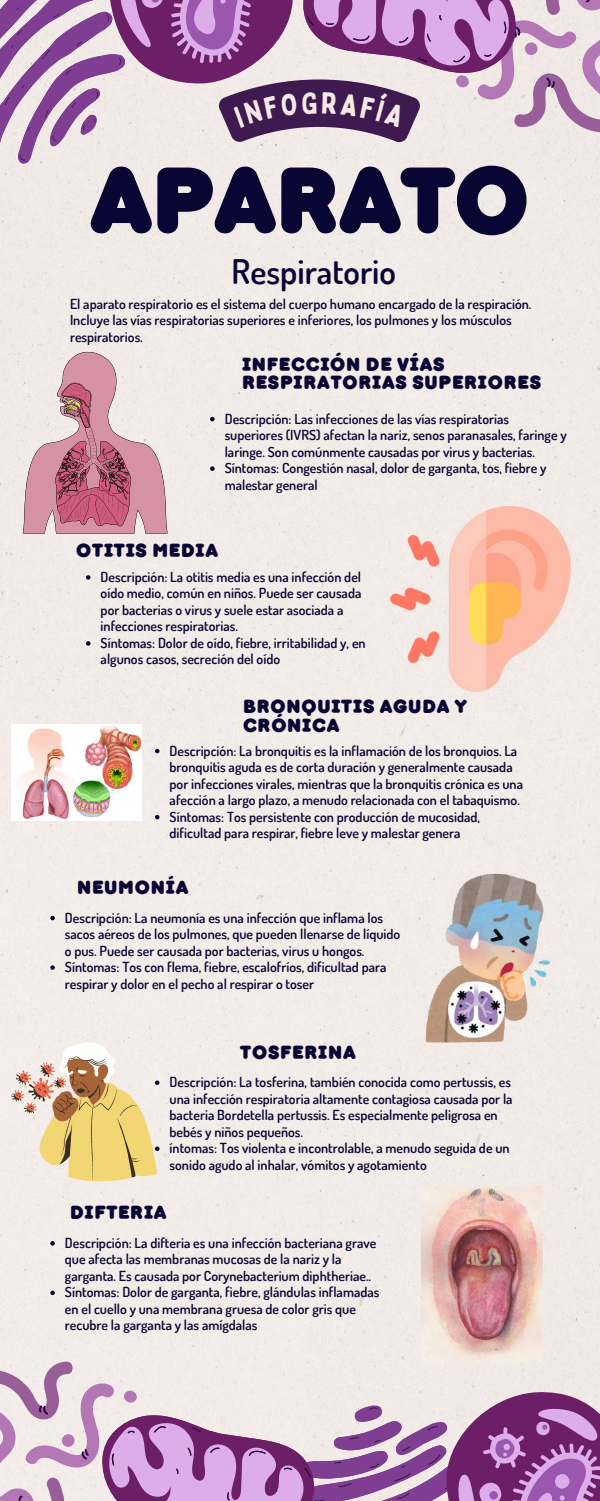
<style>
.page{position:relative;width:600px;height:1501px;background:#fff}
.page>*{position:absolute;margin:0;border:0;box-sizing:border-box;transform-origin:0 0}
.t1{font:94px "TT Milks Casual Pie Base";letter-spacing:-.01em;color:#0a0634}
.t2{font:600 33.9px "Dosis";color:#0a0634}
.t3{font:18.9px/18.8px "TT Milks Casual Pie Base";letter-spacing:.045em;color:#0a0634}
.t4{font:600 13.9px/16.5px "Dosis";color:#0a0634}
</style>
<div class="page">
<div style="left:0;top:188px;width:600px;height:1112px;background:#f2ebe8"></div>
<svg style="left:50px;top:1240px;width:5px;height:5px"></svg>
<svg style="left:50px;top:1290px;width:5px;height:4px"></svg>
<svg style="left:0;top:1300px;width:600px;height:200px;background:#d3b8ce"></svg>
<svg style="left:23px;top:349px;width:145px;height:184px;background:#d5a5b0"></svg>
<img style="left:388px;top:506px;width:185px;height:185px">
<img style="left:11px;top:724px;width:131px;height:96px">
<img style="left:425px;top:873px;width:125px;height:169px">
<img style="left:422px;top:1186px;width:121px;height:176px">
<svg style="left:210px;top:417px;width:5px;height:4px"></svg>
<svg style="left:210px;top:466px;width:5px;height:5px"></svg>
<svg style="left:86px;top:575px;width:5px;height:4px"></svg>
<svg style="left:86px;top:641px;width:5px;height:4px"></svg>
<svg style="left:155px;top:748px;width:4px;height:5px"></svg>
<svg style="left:155px;top:814px;width:4px;height:5px"></svg>
<svg style="left:50px;top:915px;width:5px;height:5px"></svg>
<svg style="left:50px;top:965px;width:5px;height:4px"></svg>
<svg style="left:11px;top:1041px;width:148px;height:140px;background:#e5cfa7"></svg>
<svg style="left:0;top:0;width:600px;height:188px;background:#c5a9c2"></svg>
<h1 class="t1" style="left:90px;top:149px;width:441px">APARATO</h1>
<h2 class="t2" style="left:232px;top:249px;width:166px">Respiratorio</h2>
<p class="t4" style="left:70px;top:295px;width:463px">El aparato respiratorio es el sistema del cuerpo humano encargado de la respiración.<br>Incluye las vías respiratorias superiores e inferiores, los pulmones y los músculos respiratorios.</p>
<h3 class="t3" style="left:242px;top:355px;width:301px">INFECCIÓN DE VÍAS<br>RESPIRATORIAS SUPERIORES</h3>
<p class="t4" style="left:225px;top:410px;width:344px">Descripción: Las infecciones de las vías respiratorias superiores (IVRS) afectan la nariz, senos paranasales, faringe y laringe. Son comúnmente causadas por virus y bacterias.<br>Síntomas: Congestión nasal, dolor de garganta, tos, fiebre y malestar general</p>
<h3 class="t3" style="left:76px;top:541px;width:143px">OTITIS MEDIA</h3>
<p class="t4" style="left:101px;top:568px;width:267px">Descripción: La otitis media es una infección del oído medio, común en niños. Puede ser causada por bacterias o virus y suele estar asociada a infecciones respiratorias.<br>Síntomas: Dolor de oído, fiebre, irritabilidad y, en algunos casos, secreción del oído</p>
<h3 class="t3" style="left:243px;top:698px;width:226px">BRONQUITIS AGUDA Y<br>CRÓNICA</h3>
<p class="t4" style="left:170px;top:741px;width:355px">Descripción: La bronquitis es la inflamación de los bronquios. La bronquitis aguda es de corta duración y generalmente causada por infecciones virales, mientras que la bronquitis crónica es una afección a largo plazo, a menudo relacionada con el tabaquismo.<br>Síntomas: Tos persistente con producción de mucosidad, dificultad para respirar, fiebre leve y malestar genera</p>
<h3 class="t3" style="left:77px;top:879px;width:113px">NEUMONÍA</h3>
<p class="t4" style="left:65px;top:908px;width:337px">Descripción: La neumonía es una infección que inflama los sacos aéreos de los pulmones, que pueden llenarse de líquido o pus. Puede ser causada por bacterias, virus u hongos.<br>Síntomas: Tos con flema, fiebre, escalofríos, dificultad para respirar y dolor en el pecho al respirar o toser</p>
<h3 class="t3" style="left:240px;top:1043px;width:117px">TOSFERINA</h3>
<p class="t4" style="left:170px;top:1073px;width:345px">Descripción: La tosferina, también conocida como pertussis, es una infección respiratoria altamente contagiosa causada por la bacteria Bordetella pertussis. Es especialmente peligrosa en bebés y niños pequeños.<br>íntomas: Tos violenta e incontrolable, a menudo seguida de un sonido agudo al inhalar, vómitos y agotamiento</p>
<h3 class="t3" style="left:70px;top:1204px;width:98px">DIFTERIA</h3>
<p class="t4" style="left:65px;top:1233px;width:316px">Descripción: La difteria es una infección bacteriana grave que afecta las membranas mucosas de la nariz y la garganta. Es causada por Corynebacterium diphtheriae..<br>Síntomas: Dolor de garganta, fiebre, glándulas inflamadas en el cuello y una membrana gruesa de color gris que recubre la garganta y las amígdalas</p>
</div>
